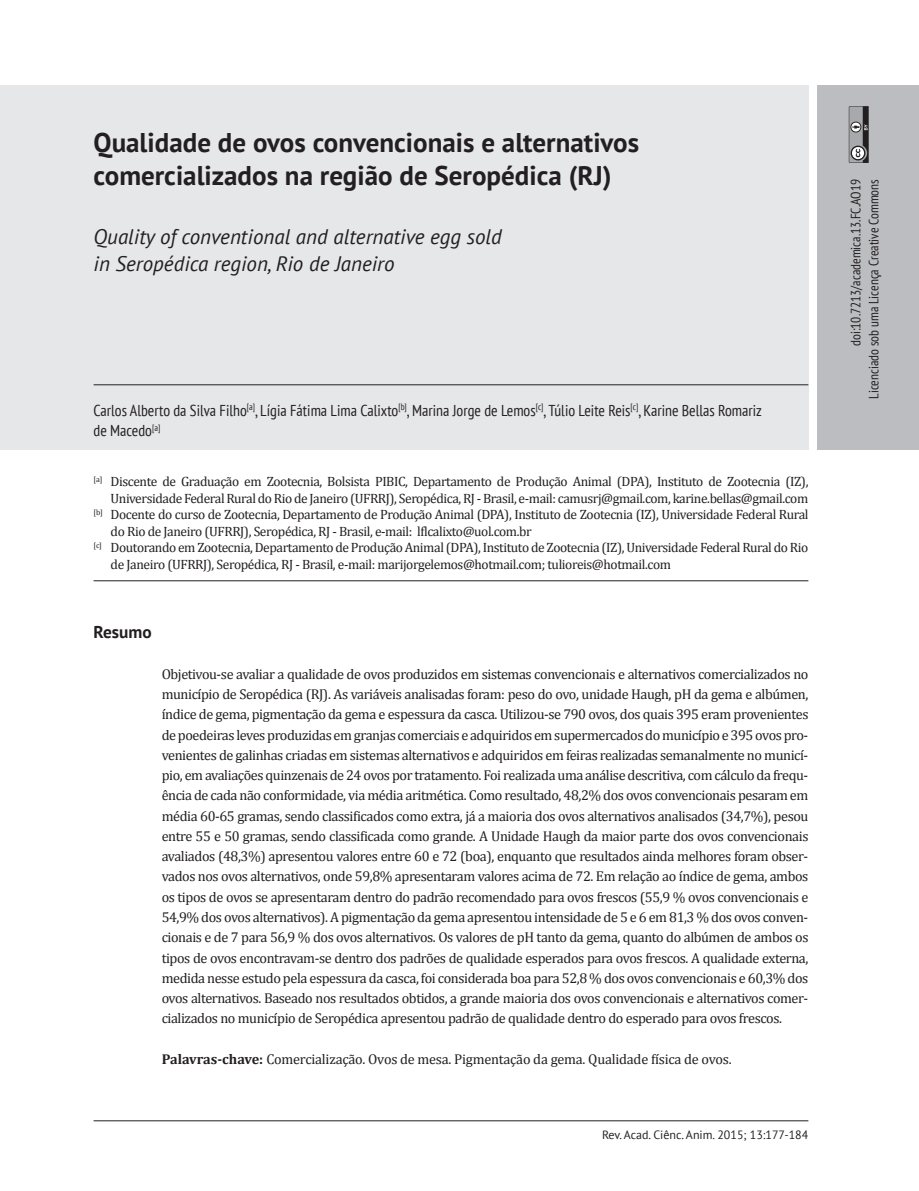
<style>
.page{position:relative;width:919px;height:1191px;background:#fff}
.page>*{position:absolute;margin:0;border:0;box-sizing:border-box;transform-origin:0 0}
.Título_Artigo{font:700 27px/33px "PT Sans";color:#231f20}
.Título_-_Língua_Estr{font:italic 21px/27px "PT Sans";color:#231f20}
.Título_-_Resumo{font:700 17.25px "PT Sans";color:#231f20}
.Nomes_-_Autores{font:condensed 15.75px/20.2px "PT Sans";color:#231f20}
.Texto_-_Resumo{font:14.25px/20.2px "Cambria";letter-spacing:-.03em;color:#231f20;text-align:justify}
.Palavras-chave{font:14.25px "Cambria";letter-spacing:-.015em;color:#231f20}
.t1{font:13.5px/16.5px "Cambria";letter-spacing:-.03em;color:#231f20}
.t2{font:condensed 13.5px/18px "PT Sans";color:#231f20;text-align:right}
.Rodapé{font:12px "PT Sans";color:#231f20}
.s1{color:#fff}
.s2{font-weight:700}
</style>
<div class="page">
<hr style="left:94px;top:1120px;width:714px;height:1px;background:#231f20">
<div style="left:0;top:85px;width:808px;height:365px;background:#e6e7e9"></div>
<div style="left:816px;top:85px;width:102px;height:365px;background:#bcbdc0"></div>
<svg style="left:848px;top:106px;width:20px;height:57px"></svg>
<hr style="left:94px;top:384px;width:714px;height:1px;background:#231f20">
<hr style="left:94px;top:580px;width:714px;height:1px;background:#231f20">
<p class="Título_Artigo" style="left:94px;top:126px;width:547px">Qualidade de ovos convencionais e alternativos comercializados na região de Seropédica (RJ)</p>
<p class="Título_-_Língua_Estr" style="left:94px;top:222px;width:410px">Quality of conventional and alternative egg sold in Seropédica region, Rio de Janeiro</p>
<p class="Nomes_-_Autores" style="left:94px;top:399px;width:669px">Carlos Alberto da Silva Filho<sup>[a]</sup>, Lígia Fátima Lima Calixto<sup>[b]</sup>, Marina Jorge de Lemos<sup>[c]</sup>, Túlio Leite Reis<sup>[c]</sup>, Karine Bellas Romariz de Macedo<sup>[a]</sup></p>
<p class="t1" style="left:94px;top:473px;width:716px;text-align:right"><sup>[a]</sup> Discente de Graduação em Zootecnia, Bolsista PIBIC, Departamento de Produção Animal (DPA), Instituto de Zootecnia (IZ),<br>Universidade Federal Rural do Rio de Janeiro (UFRRJ), Seropédica, RJ - Brasil, e-mail: camusrj@gmail.com, karine.bellas@gmail.com</p>
<p class="t1" style="left:111px;top:506px;width:699px;text-indent:-17px"><sup>[b]</sup> Docente do curso de Zootecnia, Departamento de Produção Animal (DPA), Instituto de Zootecnia (IZ), Universidade Federal Rural do Rio de Janeiro (UFRRJ), Seropédica, RJ - Brasil, e-mail: lflcalixto@uol.com.br</p>
<p class="t1" style="left:111px;top:539px;width:699px;text-indent:-17px"><sup>[c]</sup> Doutorando em Zootecnia, Departamento de Produção Animal (DPA), Instituto de Zootecnia (IZ), Universidade Federal Rural do Rio de Janeiro (UFRRJ), Seropédica, RJ - Brasil, e-mail: marijorgelemos@hotmail.com; tulioreis@hotmail.com</p>
<p class="Título_-_Resumo" style="left:94px;top:621px;width:60px">Resumo</p>
<p class="Texto_-_Resumo" style="left:162px;top:664px;width:648px">Objetivou-se avaliar a qualidade de ovos produzidos em sistemas convencionais e alternativos comercializados no município de Seropédica (RJ). As variáveis analisadas foram: peso do ovo, unidade Haugh, pH da gema e albúmen, índice de gema, pigmentação da gema e espessura da casca. Utilizou-se 790 ovos, dos quais 395 eram provenientes de poedeiras leves produzidas em granjas comerciais e adquiridos em supermercados do município e 395 ovos pro&shy;venientes de galinhas criadas em sistemas alternativos e adquiridos em feiras realizadas semanalmente no municí&shy;pio, em avaliações quinzenais de 24 ovos por tratamento. Foi realizada uma análise descritiva, com cálculo da frequ&shy;ência de cada não conformidade, via média aritmética. Como resultado, 48,2% dos ovos convencionais pesaram em média 60-65 gramas, sendo classificados como extra, já a maioria dos ovos alternativos analisados (34,7%), pesou entre 55 e 50 gramas, sendo classificada como grande. A Unidade Haugh da maior parte dos ovos convencionais avaliados (48,3%) apresentou valores entre 60 e 72 (boa), enquanto que resultados ainda melhores foram obser&shy;vados nos ovos alternativos, onde 59,8% apresentaram valores acima de 72. Em relação ao índice de gema, ambos os tipos de ovos se apresentaram dentro do padrão recomendado para ovos frescos (55,9 % ovos convencionais e 54,9% dos ovos alternativos). A pigmentação da gema apresentou intensidade de 5 e 6 em 81,3 % dos ovos conven&shy;cionais e de 7 para 56,9 % dos ovos alternativos. Os valores de pH tanto da gema, quanto do albúmen de ambos os tipos de ovos encontravam-se dentro dos padrões de qualidade esperados para ovos frescos. A qualidade externa, medida nesse estudo pela espessura da casca, foi considerada boa para 52,8 % dos ovos convencionais e 60,3% dos ovos alternativos. Baseado nos resultados obtidos, a grande maioria dos ovos convencionais e alternativos comer&shy;cializados no município de Seropédica apresentou padrão de qualidade dentro do esperado para ovos frescos. <span class="s1">[#]</span></p>
<p class="Palavras-chave" style="left:162px;top:1050px;width:574px"><span class="s2">Palavras-chave:</span> Comercialização. Ovos de mesa. Pigmentação da gema. Qualidade física de ovos.<span class="s1">.</span></p>
<p class="Rodapé" style="left:602px;top:1126px;width:208px">Rev. Acad. Ciênc. Anim. 2015; 13:177-184</p>
<p class="t2" style="left:846px;top:399px;width:221px;rotate:-90deg">doi:10.7213/academica.13.FC.AO19<br>Licenciado sob uma Licença Creative Commons</p>
</div>
